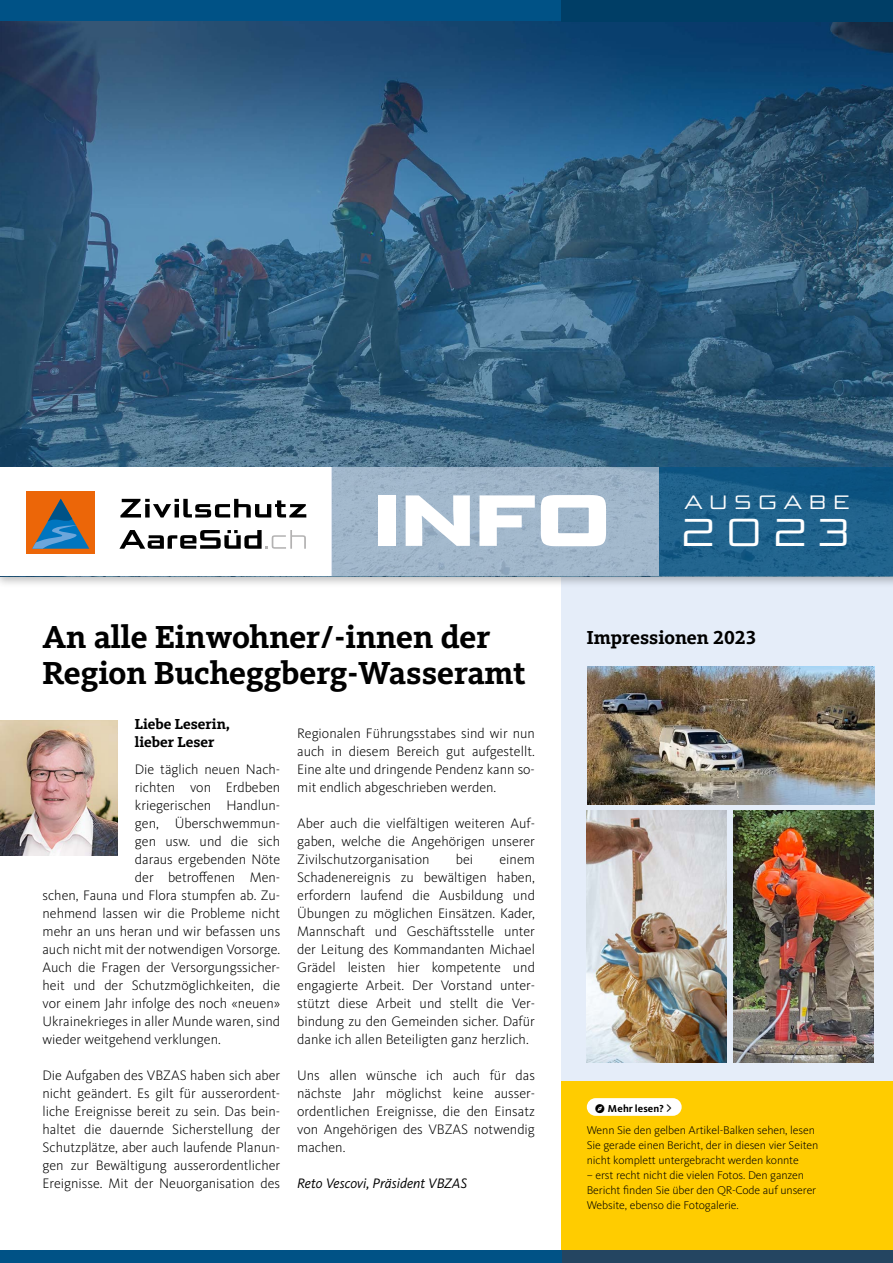
<style>
.page{position:relative;width:893px;height:1263px;background:#fff}
.page>*{position:absolute;margin:0;border:0;box-sizing:border-box;transform-origin:0 0}
.t1{font:800 72.45px "Bunken Tech Sans Pro Wide";color:#fff}
.t2{font:38.85px "Bunken Tech Sans Pro Wide";color:#fff}
.t3{font:700 33px/36px "Kievit Slab";color:#000}
.t4{font:700 19.5px "Kievit Slab";color:#000}
.t5{font:19.35px "Bunken Tech Sans Pro Wide";letter-spacing:.34em;color:#fff}
.t6{font:700 15px/18px "Kievit Slab";color:#000}
.t7{font:300 14.25px/18px "Kievit OT";color:#000;text-align:justify}
.t8{font:italic 14.25px "Kievit OT";color:#000}
.t9{font:300 11.7px/15px "Kievit OT";letter-spacing:-.01em;color:#000}
.t10{font:700 10.5px "Kievit OT";letter-spacing:.015em;color:#000}
</style>
<div class="page">
<div style="left:561px;top:1072px;width:332px;height:191px;background:#fc0"></div>
<div style="left:561px;top:432px;width:332px;height:648px;background:#e5edf9"></div>
<div style="left:0;top:0;width:893px;height:588px;background:#000;opacity:.25"></div>
<img style="left:0;top:20px;width:893px;height:448px">
<div style="left:555px;top:1251px;width:338px;height:12px;background:#244561"></div>
<div style="left:0;top:1251px;width:561px;height:12px;background:#005286"></div>
<div style="left:0;top:0;width:893px;height:20px;background:#005286"></div>
<div style="left:0;top:468px;width:332px;height:108px;background:#fff"></div>
<div style="left:332px;top:468px;width:327px;height:108px;background:#a1b7cb"></div>
<svg style="left:120px;top:499px;width:186px;height:18px"></svg>
<svg style="left:119px;top:530px;width:187px;height:19px"></svg>
<div style="left:26px;top:491px;width:69px;height:63px;background:#ec6608"></div>
<svg style="left:32px;top:499px;width:57px;height:50px"></svg>
<div style="left:659px;top:468px;width:234px;height:108px;background:linear-gradient(to bottom,#135884,#24668f)"></div>
<div style="left:561px;top:0;width:332px;height:21px;background:#003e66"></div>
<img style="left:0;top:720px;width:118px;height:136px">
<div style="left:587px;top:1098px;width:95px;height:18px;background:#fff;border-radius:9px"></div>
<img style="left:733px;top:810px;width:141px;height:252px">
<img style="left:586px;top:810px;width:141px;height:252px">
<img style="left:588px;top:666px;width:286px;height:138px">
<h1 class="t1" style="left:374px;top:473px;width:238px">INFO</h1>
<h3 class="t5" style="left:684px;top:490px;width:167px">AUSGABE</h3>
<h2 class="t2" style="left:680px;top:508px;width:172px">2023</h2>
<h3 class="t3" style="left:43px;top:619px;width:485px">An alle Einwohner/-innen der<br>Region Bucheggberg-Wasseramt</h3>
<p class="t6" style="left:135px;top:715px;width:97px">Liebe Leserin, lieber Leser</p>
<p class="t7" style="left:135px;top:760px;width:147px">Die täglich neuen Nach-</p>
<p class="t7" style="left:135px;top:778px;width:147px">richten von Erdbeben</p>
<p class="t7" style="left:135px;top:796px;width:147px">kriegerischen Handlun-</p>
<p class="t7" style="left:135px;top:814px;width:147px">gen, Überschwemmun-</p>
<p class="t7" style="left:135px;top:832px;width:147px">gen usw. und die sich</p>
<p class="t7" style="left:135px;top:850px;width:147px">daraus ergebenden Nöte</p>
<p class="t7" style="left:135px;top:868px;width:147px">der betroffenen Men-</p>
<p class="t7" style="left:43px;top:886px;width:239px">schen, Fauna und Flora stumpfen ab. Zu-</p>
<p class="t7" style="left:43px;top:904px;width:239px">nehmend lassen wir die Probleme nicht</p>
<p class="t7" style="left:43px;top:922px;width:239px">mehr an uns heran und wir befassen uns</p>
<p class="t7" style="left:43px;top:940px;width:239px">auch nicht mit der notwendigen Vorsorge.</p>
<p class="t7" style="left:43px;top:958px;width:239px">Auch die Fragen der Versorgungssicher-</p>
<p class="t7" style="left:43px;top:976px;width:239px">heit und der Schutzmöglichkeiten, die</p>
<p class="t7" style="left:43px;top:994px;width:239px">vor einem Jahr infolge des noch «neuen»</p>
<p class="t7" style="left:43px;top:1012px;width:239px">Ukrainekrieges in aller Munde waren, sind</p>
<p class="t7" style="left:43px;top:1030px;width:180px">wieder weitgehend verklungen.</p>
<p class="t7" style="left:43px;top:1066px;width:239px">Die Aufgaben des VBZAS haben sich aber nicht geändert. Es gilt für ausserordent&shy;liche Ereignisse bereit zu sein. Das bein&shy;haltet die dauernde Sicherstellung der Schutzplätze, aber auch laufende Planun&shy;gen zur Bewältigung ausserordentlicher Ereignisse. Mit der Neuorganisation des</p>
<p class="t7" style="left:297px;top:724px;width:239px">Regionalen Führungsstabes sind wir nun auch in diesem Bereich gut aufgestellt.<br>Eine alte und dringende Pendenz kann so&shy;mit endlich abgeschrieben werden.</p>
<p class="t7" style="left:297px;top:814px;width:239px">Aber auch die vielfältigen weiteren Auf&shy;gaben, welche die Angehörigen unserer Zivilschutzorganisation</p>
<p class="t7" style="left:456px;top:850px;width:19px">bei</p>
<p class="t7" style="left:297px;top:850px;width:239px;text-indent:202px">einem Schadenereignis zu bewältigen haben, erfordern laufend die Ausbildung und Übungen zu möglichen Einsätzen. Kader, Mannschaft und Geschäftsstelle unter der Leitung des Kommandanten Michael Grädel leisten hier kompetente und engagierte Arbeit. Der Vorstand unter&shy;stützt diese Arbeit und stellt die Ver&shy;bindung zu den Gemeinden sicher. Dafür danke ich allen Beteiligten ganz herzlich.</p>
<p class="t7" style="left:297px;top:1066px;width:239px">Uns allen wünsche ich auch für das nächste Jahr möglichst keine ausser&shy;ordentlichen Ereignisse, die den Einsatz von Angehörigen des VBZAS notwendig machen.</p>
<p class="t8" style="left:297px;top:1175px;width:171px">Reto Vescovi, Präsident VBZAS</p>
<h3 class="t4" style="left:587px;top:626px;width:171px">Impressionen 2023</h3>
<p class="t10" style="left:608px;top:1102px;width:57px">Mehr lesen?</p>
<p class="t9" style="left:587px;top:1122px;width:233px">Wenn Sie den gelben Artikel-Balken sehen, lesen<br>Sie gerade einen Bericht, der in diesen vier Seiten nicht komplett untergebracht werden konnte</p>
<p class="t9" style="left:587px;top:1168px;width:231px">– erst recht nicht die vielen Fotos. Den ganzen<br>Bericht finden Sie über den QR-Code auf unserer<br>Website, ebenso die Fotogalerie.</p>
</div>
